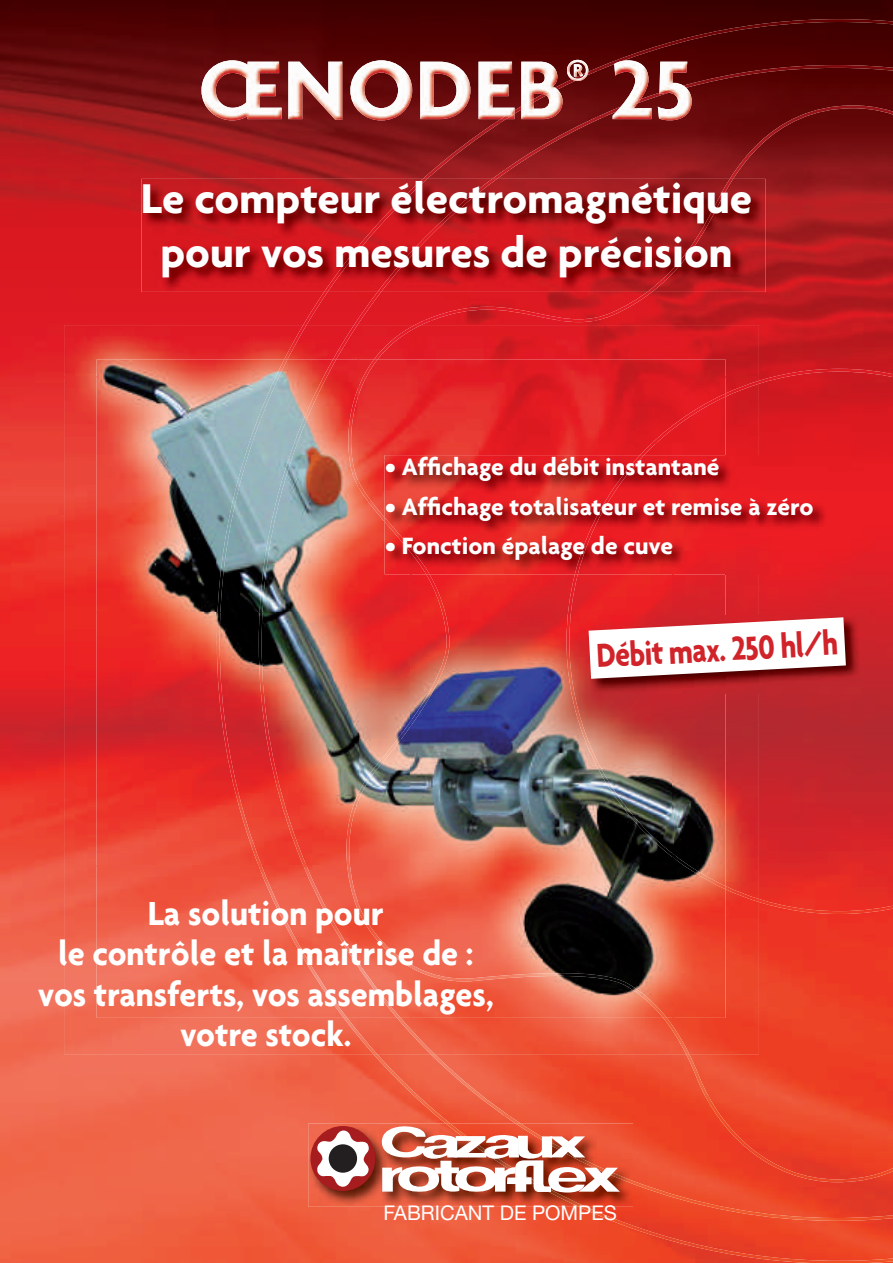
<style>
.page{position:relative;width:893px;height:1263px;background:#fff}
.page>*{position:absolute;margin:0;border:0;box-sizing:border-box;transform-origin:0 0}
.t1{font:700 45px/54px "Agenda";color:#fff;text-align:center}
.t2{font:700 36px/40.5px "Agenda";color:#fff;text-align:center;scale:.95 1}
.t3{font:700 36px "Agenda";color:#d1232a;scale:.83 1}
.t4{font:700 25.5px "Agenda";color:#fff}
.t5{font:20.25px "Helvetica Neue LT Std";color:#fff}
</style>
<div class="page">
<img style="left:0;top:0;width:893px;height:1263px">
<img style="left:589px;top:19px;width:304px;height:51px">
<img style="left:494px;top:70px;width:101px;height:53px">
<img style="left:427px;top:122px;width:74px;height:53px">
<svg style="left:422px;top:174px;width:11px;height:5px"></svg>
<img style="left:303px;top:292px;width:25px;height:33px">
<img style="left:373px;top:1054px;width:31px;height:33px">
<img style="left:403px;top:1081px;width:48px;height:42px">
<img style="left:578px;top:1207px;width:27px;height:11px">
<img style="left:604px;top:1212px;width:289px;height:51px">
<img style="left:595px;top:65px;width:298px;height:52px">
<img style="left:504px;top:117px;width:101px;height:53px">
<img style="left:491px;top:169px;width:20px;height:10px">
<img style="left:354px;top:292px;width:28px;height:33px">
<img style="left:430px;top:1054px;width:24px;height:23px">
<img style="left:454px;top:1071px;width:57px;height:45px">
<img style="left:504px;top:1116px;width:17px;height:7px">
<img style="left:632px;top:1180px;width:261px;height:41px">
<img style="left:743px;top:105px;width:150px;height:54px">
<img style="left:729px;top:159px;width:20px;height:20px">
<img style="left:423px;top:292px;width:230px;height:29px">
<img style="left:415px;top:320px;width:18px;height:5px">
<img style="left:557px;top:320px;width:41px;height:3px">
<img style="left:685px;top:1054px;width:25px;height:50px">
<img style="left:709px;top:1096px;width:50px;height:62px">
<img style="left:758px;top:1153px;width:135px;height:29px">
<img style="left:759px;top:369px;width:134px;height:545px">
<img style="left:64px;top:325px;width:695px;height:52px">
<img style="left:64px;top:377px;width:53px;height:677px">
<img style="left:725px;top:377px;width:34px;height:4px">
<img style="left:706px;top:902px;width:53px;height:152px">
<img style="left:117px;top:1018px;width:589px;height:36px">
<img style="left:284px;top:325px;width:49px;height:729px">
<img style="left:333px;top:325px;width:102px;height:729px">
<img style="left:374px;top:325px;width:48px;height:34px">
<img style="left:662px;top:1018px;width:27px;height:36px">
<img style="left:725px;top:381px;width:34px;height:521px">
<img style="left:97px;top:359px;width:261px;height:659px">
<img style="left:385px;top:359px;width:340px;height:96px">
<img style="left:358px;top:522px;width:53px;height:496px">
<img style="left:411px;top:574px;width:314px;height:444px">
<img style="left:260px;top:359px;width:28px;height:51px">
<img style="left:217px;top:410px;width:42px;height:507px">
<img style="left:260px;top:917px;width:44px;height:43px">
<img style="left:304px;top:952px;width:43px;height:66px">
<img style="left:306px;top:359px;width:31px;height:63px">
<img style="left:259px;top:410px;width:47px;height:507px">
<img style="left:306px;top:864px;width:40px;height:97px">
<img style="left:353px;top:954px;width:48px;height:64px">
<img style="left:348px;top:359px;width:37px;height:163px">
<img style="left:399px;top:574px;width:51px;height:168px">
<img style="left:346px;top:735px;width:54px;height:226px">
<img style="left:399px;top:957px;width:55px;height:24px">
<img style="left:453px;top:973px;width:214px;height:45px">
<img style="left:651px;top:393px;width:74px;height:50px">
<img style="left:640px;top:443px;width:17px;height:12px">
<img style="left:566px;top:574px;width:23px;height:167px">
<img style="left:585px;top:740px;width:39px;height:70px">
<img style="left:624px;top:803px;width:51px;height:56px">
<img style="left:674px;top:854px;width:51px;height:35px">
<img style="left:308px;top:1123px;width:325px;height:84px">
<img style="left:446px;top:1123px;width:140px;height:84px">
<img style="left:516px;top:1123px;width:117px;height:61px">
<svg style="left:382px;top:1126px;width:238px;height:66px"></svg>
<svg style="left:310px;top:1126px;width:65px;height:65px"></svg>
<img style="left:141px;top:179px;width:624px;height:113px">
<img style="left:324px;top:179px;width:54px;height:113px">
<img style="left:378px;top:179px;width:119px;height:113px">
<img style="left:647px;top:179px;width:86px;height:113px">
<img style="left:385px;top:455px;width:442px;height:119px">
<img style="left:385px;top:517px;width:44px;height:57px">
<img style="left:575px;top:455px;width:69px;height:119px">
<img style="left:350px;top:60px;width:62px;height:60px">
<img style="left:202px;top:60px;width:80px;height:60px">
<img style="left:288px;top:62px;width:54px;height:58px">
<img style="left:521px;top:62px;width:42px;height:57px">
<img style="left:521px;top:88px;width:36px;height:22px">
<img style="left:479px;top:62px;width:36px;height:57px">
<img style="left:501px;top:110px;width:14px;height:9px">
<img style="left:420px;top:62px;width:50px;height:57px">
<img style="left:567px;top:60px;width:21px;height:21px">
<img style="left:572px;top:72px;width:16px;height:9px">
<svg style="left:574px;top:64px;width:9px;height:13px"></svg>
<img style="left:658px;top:62px;width:34px;height:58px">
<img style="left:659px;top:86px;width:27px;height:8px">
<img style="left:613px;top:60px;width:38px;height:59px">
<svg style="left:614px;top:61px;width:9px;height:3px"></svg>
<img style="left:616px;top:99px;width:25px;height:13px">
<img style="left:586px;top:615px;width:274px;height:78px">
<svg style="left:589px;top:617px;width:257px;height:62px"></svg>
<h1 class="t1" style="left:141px;top:175px;width:613px">Le compteur électromagnétique pour vos mesures de précision</h1>
<p class="t4" style="left:385px;top:457px;width:336px">• Affichage du débit instantané</p>
<p class="t4" style="left:385px;top:496px;width:430px">• Affichage totalisateur et remise à zéro</p>
<p class="t4" style="left:385px;top:535px;width:289px">• Fonction épalage de cuve</p>
<h2 class="t2" style="left:38px;top:896px;width:481px">La solution pour<br>le contrôle et la maîtrise de : vos transferts, vos assemblages, votre stock.</h2>
<h2 class="t3" style="left:596px;top:641px;width:293px;rotate:-3deg">Débit max. 250 hl/h</h2>
<p class="t5" style="left:383px;top:1205px;width:235px">FABRICANT DE POMPES</p>
</div>
